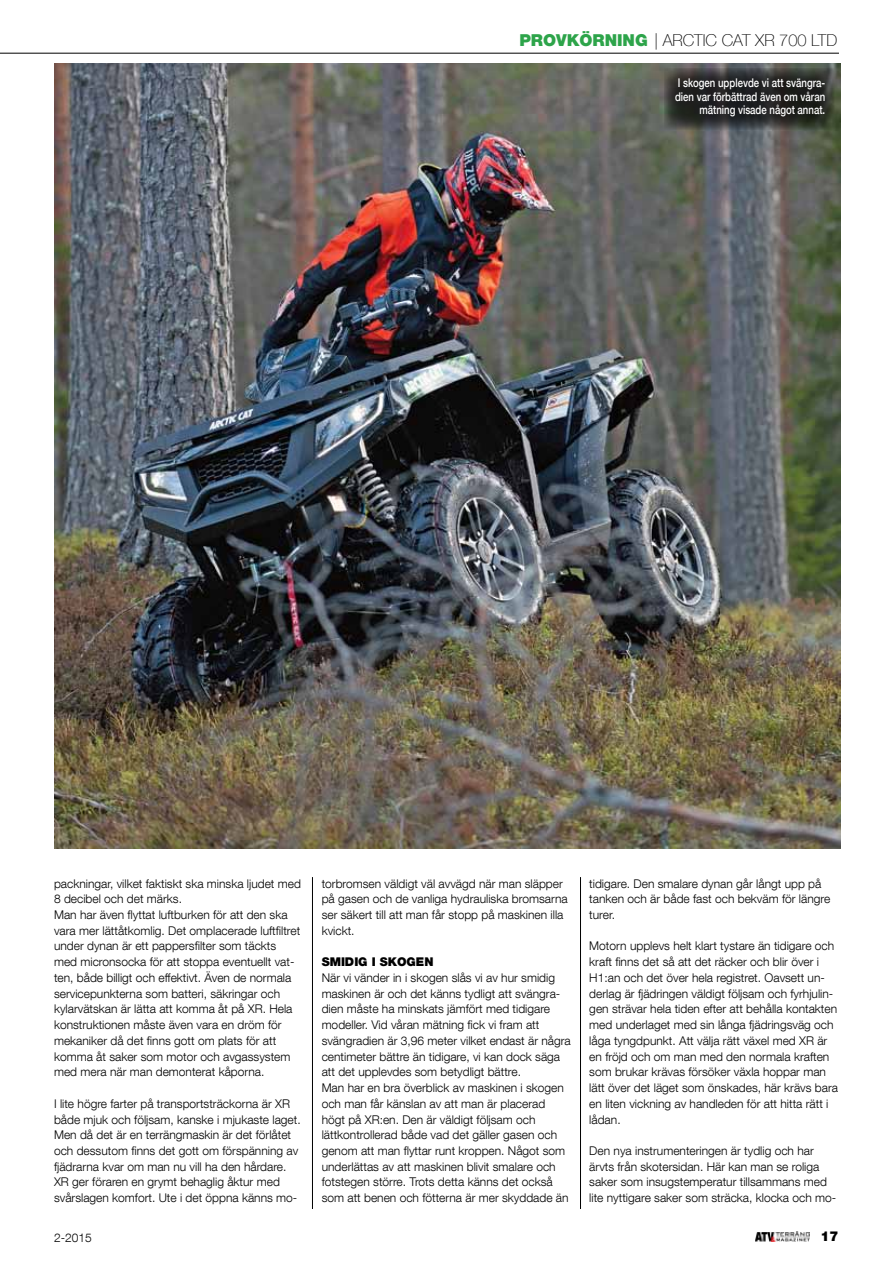
<style>
.page{position:relative;width:893px;height:1263px;background:#fff}
.page>*{position:absolute;margin:0;border:0;box-sizing:border-box;transform-origin:0 0}
.t1{font:100 16.35px "Helvetica Neue LT Com";color:#000}
.t2{font:900 13.5px "Helvetica Neue LT Com";color:#000}
.t3{font:300 12px/15.8px "Helvetica Neue LT Com";color:#000}
.t4{font:500 12px/13.5px "Helvetica Neue LT Com";color:#fff;text-align:right;scale:.8 1}
.t5{font:900 12px "Helvetica Neue LT Com";color:#000}
.s1{font-weight:900;color:#2da44a}
</style>
<div class="page">
<img style="left:54px;top:64px;width:786px;height:785px">
<hr style="left:0;top:53px;width:839px;height:1px;background:#000">
<hr style="left:312px;top:877px;width:1px;height:332px;background:#000">
<hr style="left:580px;top:877px;width:1px;height:332px;background:#000">
<svg style="left:664px;top:68px;width:170px;height:62px;background:#2d2e2d"></svg>
<img style="left:755px;top:1231px;width:54px;height:11px">
<h1 class="t1" style="left:519px;top:33px;width:319px"><span class="s1">PROVKÖRNING</span> | ARCTIC CAT XR 700 LTD</h1>
<p class="t4" style="left:675px;top:77px;width:189px">I skogen upplevde vi att svängra&shy;dien var förbättrad även om våran mätning visade något annat.</p>
<p class="t3" style="left:54px;top:875px;width:248px">packningar, vilket faktiskt ska minska ljudet med 8 decibel och det märks.<br>Man har även flyttat luftburken för att den ska vara mer lättåtkomlig. Det omplacerade luftfiltret under dynan är ett pappersfilter som täckts med micronsocka för att stoppa eventuellt vat&shy;ten, både billigt och effektivt. Även de normala servicepunkterna som batteri, säkringar och kylarvätskan är lätta att komma åt på XR. Hela konstruktionen måste även vara en dröm för mekaniker då det finns gott om plats för att komma åt saker som motor och avgassystem med mera när man demonterat kåporna.</p>
<p class="t3" style="left:54px;top:1095px;width:248px">I lite högre farter på transportsträckorna är XR både mjuk och följsam, kanske i mjukaste laget.<br>Men då det är en terrängmaskin är det förlåtet och dessutom finns det gott om förspänning av fjädrarna kvar om man nu vill ha den hårdare.<br>XR ger föraren en grymt behaglig åktur med svårslagen komfort. Ute i det öppna känns mo-</p>
<p class="t3" style="left:322px;top:875px;width:248px">torbromsen väldigt väl avvägd när man släpper på gasen och de vanliga hydrauliska bromsarna ser säkert till att man får stopp på maskinen illa kvickt.</p>
<p class="t5" style="left:322px;top:957px;width:113px">SMIDIG I SKOGEN</p>
<p class="t3" style="left:322px;top:969px;width:251px">När vi vänder in i skogen slås vi av hur smidig maskinen är och det känns tydligt att svängra&shy;dien måste ha minskats jämfört med tidigare modeller. Vid våran mätning fick vi fram att svängradien är 3,96 meter vilket endast är några centimeter bättre än tidigare, vi kan dock säga att det upplevdes som betydligt bättre.<br>Man har en bra överblick av maskinen i skogen och man får känslan av att man är placerad högt på XR:en. Den är väldigt följsam och lättkontrollerad både vad det gäller gasen och genom att man flyttar runt kroppen. Något som underlättas av att maskinen blivit smalare och fotstegen större. Trots detta känns det också som att benen och fötterna är mer skyddade än</p>
<p class="t3" style="left:589px;top:875px;width:242px">tidigare. Den smalare dynan går långt upp på tanken och är både fast och bekväm för längre turer.</p>
<p class="t3" style="left:589px;top:938px;width:250px">Motorn upplevs helt klart tystare än tidigare och kraft finns det så att det räcker och blir över i H1:an och det över hela registret. Oavsett un&shy;derlag är fjädringen väldigt följsam och fyrhjulin&shy;gen strävar hela tiden efter att behålla kontakten med underlaget med sin långa fjädringsväg och låga tyngdpunkt. Att välja rätt växel med XR är en fröjd och om man med den normala kraften som brukar krävas försöker växla hoppar man lätt över det läget som önskades, här krävs bara en liten vickning av handleden för att hitta rätt i lådan.</p>
<p class="t3" style="left:589px;top:1142px;width:248px">Den nya instrumenteringen är tydlig och har ärvts från skotersidan. Här kan man se roliga saker som insugstemperatur tillsammans med lite nyttigare saker som sträcka, klocka och mo-</p>
<p class="t3" style="left:54px;top:1229px;width:39px">2-2015</p>
<p class="t2" style="left:820px;top:1230px;width:20px">17</p>
</div>
